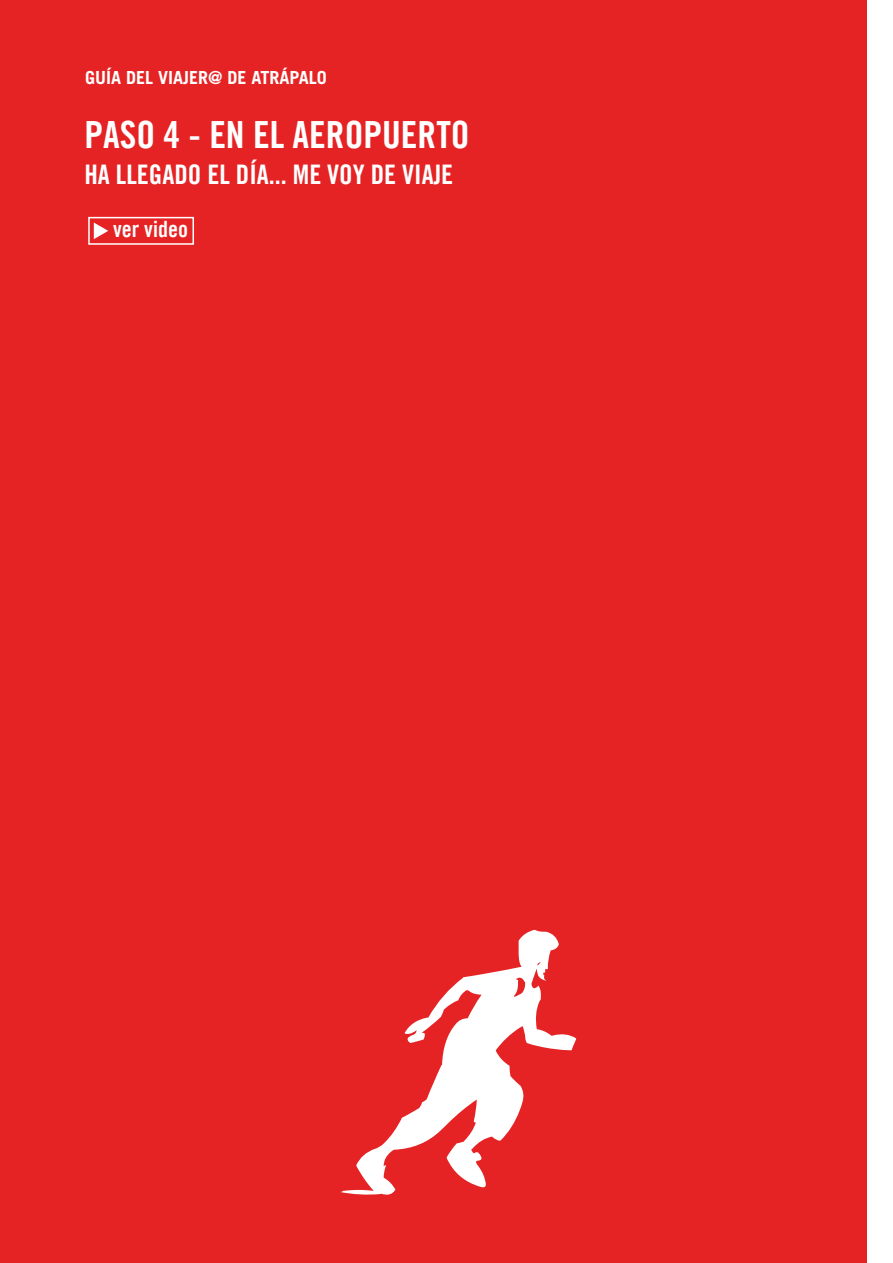
<style>
.page{position:relative;width:893px;height:1263px;background:#fff}
.page>*{position:absolute;margin:0;border:0;box-sizing:border-box;transform-origin:0 0}
.t1{font:37.5px "Trade Gothic LT Bold Cond Twenty";color:#fff}
.t2{font:27px "Trade Gothic LT Bold Cond Twenty";color:#fff}
.t3{font:22.5px "Trade Gothic LT Bold Cond Twenty";color:#fff}
.t4{font:700 18px "Trade Gothic LT";color:#fff}
</style>
<div class="page">
<div style="left:0;top:0;width:866px;height:1263px;background:#e52324"></div>
<svg style="left:94px;top:222px;width:14px;height:17px"></svg>
<div style="left:88px;top:217px;width:106px;height:28px;border:2px solid #fff"></div>
<svg style="left:340px;top:930px;width:236px;height:265px"></svg>
<p class="t4" style="left:85px;top:67px;width:243px">GUÍA DEL VIAJER@ DE ATRÁPALO</p>
<h1 class="t1" style="left:84px;top:112px;width:387px">PASO 4 - EN EL AEROPUERTO</h1>
<p class="t2" style="left:84px;top:158px;width:370px">HA LLEGADO EL DÍA... ME VOY DE VIAJE</p>
<p class="t3" style="left:113px;top:216px;width:76px">ver video</p>
</div>
